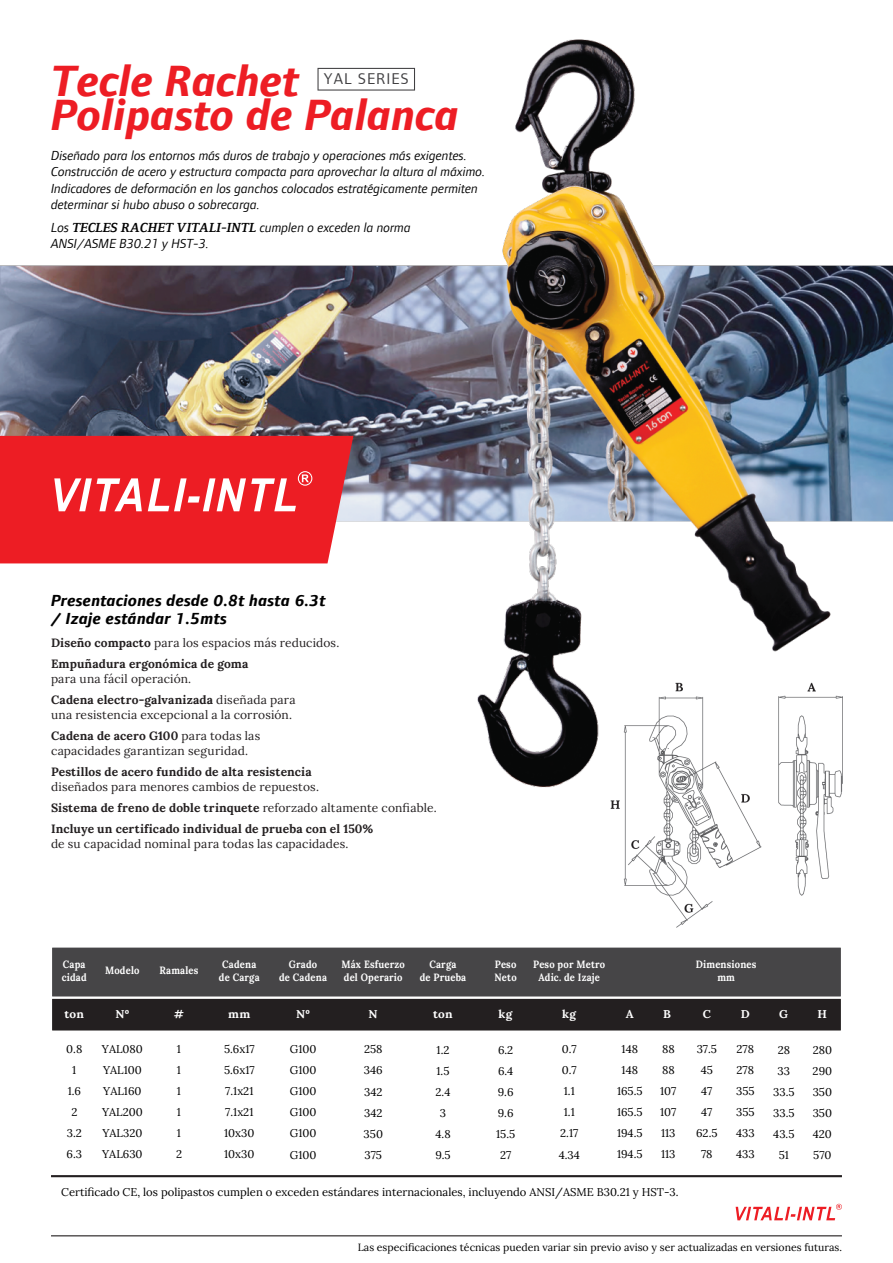
<style>
.page{position:relative;width:893px;height:1263px;background:#fff}
.page>*{position:absolute;margin:0;border:0;box-sizing:border-box;transform-origin:0 0}
.t1{font:italic 700 45px/34.5px "Foundry Form Sans";color:#ed1d24}
.t2{font:italic 700 16.5px/18px "Foundry Form Sans";letter-spacing:.01em;color:#010101}
.t3{font:16.05px "Foundry Form Sans";letter-spacing:.07em;color:#414042}
.t4{font:italic 13.5px/16.5px "Foundry Form Sans";color:#010101}
.t5{font:700 12px/21px "Lora";letter-spacing:.01em;color:#231f20}
.t6{font:12px/21px "Lora";letter-spacing:.015em;color:#231f20}
.t7{font:11.25px/21px "Lora";color:#010101;text-align:center}
.t8{font:700 11.25px "Lora";letter-spacing:.02em;color:#fff;scale:1.05 1}
.t9{font:700 10.5px/12.6px "Lora";letter-spacing:.02em;color:#fff;text-align:center;scale:.9 1}
.t10{font:10.5px "Lora";color:#010101}
.s1{font-family:"Foundry Form Serif";font-weight:700}
.s2{font-weight:400}
.s3{font-weight:700}
</style>
<div class="page">
<img style="left:0;top:39px;width:893px;height:749px">
<svg style="left:736px;top:1204px;width:106px;height:16px"></svg>
<hr style="left:51px;top:1175px;width:791px;height:2px;background:#231f20">
<hr style="left:51px;top:1235px;width:791px;height:1px;background:#231f20">
<img style="left:610px;top:681px;width:233px;height:247px">
<svg style="left:0;top:436px;width:353px;height:127px;background:#ed333a"></svg>
<div style="left:50px;top:996px;width:793px;height:37px;background:#231f20;border:2px solid #fff"></div>
<div style="left:50px;top:945px;width:793px;height:54px;background:#464547;border:2px solid #fff"></div>
<svg style="left:317px;top:68px;width:98px;height:23px"></svg>
<h1 class="t1" style="left:51px;top:66px;width:410px">Tecle Rachet<br>Polipasto de Palanca</h1>
<h3 class="t3" style="left:324px;top:69px;width:86px">YAL SERIES</h3>
<p class="t4" style="left:51px;top:147px;width:436px">Diseñado para los entornos más duros de trabajo y operaciones más exigentes.<br>Construcción de acero y estructura compacta para aprovechar la altura al máximo.<br>Indicadores de deformación en los ganchos colocados estratégicamente permiten determinar si hubo abuso o sobrecarga.</p>
<p class="t4" style="left:51px;top:219px;width:361px">Los <span class="s1">TECLES RACHET VITALI-INTL</span> cumplen o exceden la norma<br>ANSI/ASME B30.21 y HST-3.</p>
<h2 class="t2" style="left:51px;top:592px;width:276px">Presentaciones desde 0.8t hasta 6.3t / Izaje estándar 1.5mts</h2>
<p class="t5" style="left:51px;top:632px;width:290px">Diseño compacto <span class="s2">para los espacios más reducidos.<br></span>Empuñadura ergonómica de goma</p>
<p class="t6" style="left:51px;top:667px;width:246px">para una fácil operación.<br><span class="s3">Cadena electro-galvanizada</span> diseñada para</p>
<p class="t6" style="left:51px;top:703px;width:242px">una resistencia excepcional a la corrosión.<br><span class="s3">Cadena de acero G100</span> para todas las</p>
<p class="t6" style="left:51px;top:739px;width:199px">capacidades garantizan seguridad.</p>
<p class="t5" style="left:51px;top:761px;width:262px">Pestillos de acero fundido de alta resistencia</p>
<p class="t5" style="left:51px;top:776px;width:387px"><span class="s2">diseñados para menores cambios de repuestos.<br></span>Sistema de freno de doble trinquete <span class="s2">reforzado altamente confiable.<br></span>Incluye un certificado individual de prueba con el 150%</p>
<p class="t6" style="left:51px;top:832px;width:299px">de su capacidad nominal para todas las capacidades.</p>
<p class="t9" style="left:62px;top:958px;width:29px;text-align:left">Capa cidad</p>
<p class="t9" style="left:219px;top:958px;width:47px">Cadena de Carga</p>
<p class="t9" style="left:341px;top:958px;width:72px;text-align:left">Máx Esfuerzo del Operario</p>
<p class="t8" style="left:64px;top:1006px;width:20px">ton</p>
<p class="t8" style="left:115px;top:1006px;width:15px">Nº</p>
<p class="t8" style="left:174px;top:1006px;width:11px">#</p>
<p class="t8" style="left:296px;top:1006px;width:15px">Nº</p>
<p class="t8" style="left:369px;top:1006px;width:10px">N</p>
<p class="t9" style="left:696px;top:958px;width:69px">Dimensiones mm</p>
<p class="t9" style="left:279px;top:958px;width:55px">Grado<br>de Cadena</p>
<p class="t9" style="left:420px;top:958px;width:53px">Carga<br>de Prueba</p>
<p class="t9" style="left:494px;top:958px;width:26px;text-align:left">Peso<br>Neto</p>
<p class="t8" style="left:499px;top:1006px;width:15px">kg</p>
<p class="t9" style="left:533px;top:958px;width:82px">Peso por Metro<br>Adic. de Izaje</p>
<p class="t8" style="left:562px;top:1006px;width:15px">kg</p>
<p class="t9" style="left:105px;top:964px;width:40px">Modelo</p>
<p class="t9" style="left:160px;top:964px;width:45px">Ramales</p>
<p class="t8" style="left:228px;top:1006px;width:22px">mm</p>
<p class="t8" style="left:433px;top:1006px;width:20px">ton</p>
<p class="t8" style="left:626px;top:1006px;width:9px">A</p>
<p class="t8" style="left:663px;top:1006px;width:9px">B</p>
<p class="t8" style="left:703px;top:1006px;width:9px">C</p>
<p class="t8" style="left:741px;top:1006px;width:10px">D</p>
<p class="t8" style="left:779px;top:1006px;width:10px">G</p>
<p class="t8" style="left:817px;top:1006px;width:11px">H</p>
<p class="t7" style="left:696px;top:1038px;width:23px">37.5<br>45<br>47<br>47<br>62.5<br>78</p>
<p class="t7" style="left:66px;top:1038px;width:18px">0.8<br>1<br>1.6<br>2<br>3.2<br>6.3</p>
<p class="t7" style="left:176px;top:1038px;width:8px;text-align:justify">1<br>1<br>1<br>1<br>1<br>2</p>
<p class="t7" style="left:224px;top:1038px;width:32px;text-align:justify">5.6x17<br>5.6x17<br>7.1x21<br>7.1x21<br>10x30<br>10x30</p>
<p class="t7" style="left:290px;top:1038px;width:28px;text-align:justify">G100<br>G100<br>G100<br>G100<br>G100<br>G100</p>
<p class="t7" style="left:364px;top:1038px;width:21px;text-align:justify">258<br>346<br>342<br>342<br>350<br>375</p>
<p class="t7" style="left:813px;top:1038px;width:21px;text-align:justify">280<br>290<br>350<br>350<br>420<br>570</p>
<p class="t7" style="left:102px;top:1038px;width:42px;text-align:left">YAL080<br>YAL100<br>YAL160<br>YAL200<br>YAL320<br>YAL630</p>
<p class="t7" style="left:435px;top:1038px;width:17px">1.2<br>1.5<br>2.4<br>3<br>4.8<br>9.5</p>
<p class="t7" style="left:496px;top:1038px;width:21px">6.2<br>6.4<br>9.6<br>9.6<br>15.5<br>27</p>
<p class="t7" style="left:736px;top:1038px;width:20px;text-align:justify">278<br>278<br>355<br>355<br>433<br>433</p>
<p class="t7" style="left:660px;top:1038px;width:18px;text-align:left">88<br>88<br>107<br>107<br>113<br>113</p>
<p class="t7" style="left:617px;top:1038px;width:27px">148<br>148<br>165.5<br>165.5<br>194.5<br>194.5</p>
<p class="t7" style="left:559px;top:1038px;width:23px">0.7<br>0.7<br>1.1<br>1.1<br>2.17<br>4.34</p>
<p class="t7" style="left:773px;top:1038px;width:23px">28<br>33<br>33.5<br>33.5<br>43.5<br>51</p>
<p class="t7" style="left:61px;top:1181px;width:619px">Certificado CE, los polipastos cumplen o exceden estándares internacionales, incluyendo ANSI/ASME B30.21 y HST-3.</p>
<p class="t10" style="left:358px;top:1239px;width:486px">Las especificaciones técnicas pueden variar sin previo aviso y ser actualizadas en versiones futuras.</p>
</div>
